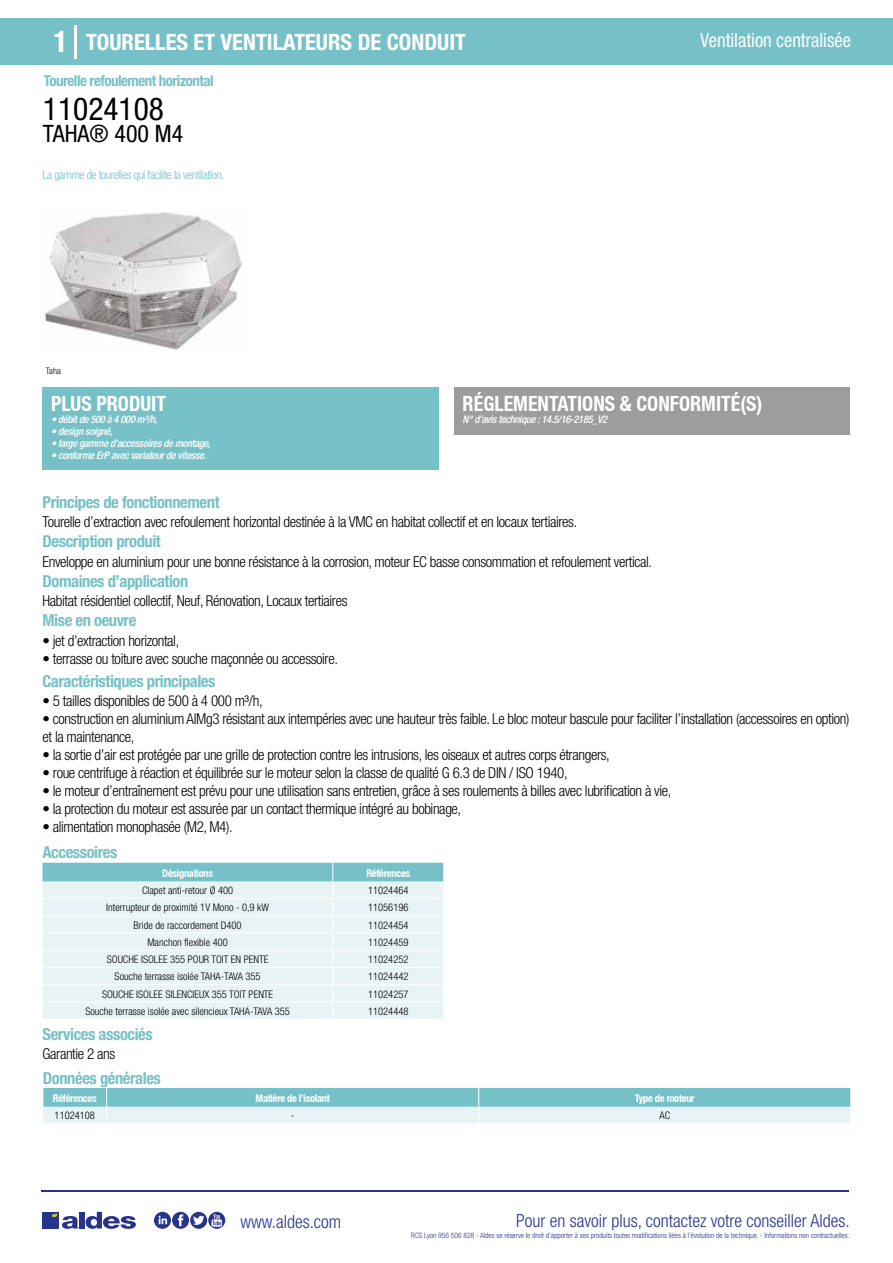
<style>
.page{position:relative;width:893px;height:1263px;background:#fff}
.page>*{position:absolute;margin:0;border:0;box-sizing:border-box;transform-origin:0 0}
.t1{font:condensed 31.5px "Helvetica Neue LT Std";color:#000}
.t2{font:condensed 24px "Helvetica Neue LT Std";color:#000}
.t3{font:700 condensed 22.5px "Helvetica Neue LT Std";color:#fff}
.t4{font:700 condensed 21px "Helvetica Neue";color:#fff;scale:.95 1}
.t5{font:condensed 19.5px "Helvetica Neue LT Std";color:#fff;scale:.95 1}
.t6{font:300 condensed 18px "Helvetica Neue";color:#28348b}
.t7{font:700 condensed 16.5px "Helvetica Neue LT Std";letter-spacing:-.025em;color:#76c1c7}
.t8{font:300 condensed 15px/18px "Helvetica Neue LT Std";letter-spacing:-.025em;color:#000}
.t9{font:700 condensed 15px "Helvetica Neue LT Std";letter-spacing:-.035em;color:#76c1c7}
.t10{font:300 condensed 12px "Helvetica Neue LT Std";letter-spacing:-.035em;color:#76c1c7}
.t11{font:300 condensed 10.5px "Helvetica Neue";color:#000}
.t12{font:italic 500 condensed 10.5px "Helvetica Neue";letter-spacing:-.03em;color:#fff}
.t13{font:700 condensed 10.5px "Helvetica Neue";letter-spacing:-.03em;color:#fff}
.t14{font:300 condensed 9px "Helvetica Neue";color:#000}
.t15{font:300 condensed 7.5px "Helvetica Neue";color:#28348b}
.s1{font-size:30px}
</style>
<div class="page">
<div style="left:0;top:18px;width:893px;height:46px;background:#76c1c7"></div>
<div style="left:454px;top:387px;width:396px;height:48px;background:#9d9d9c"></div>
<div style="left:43px;top:387px;width:396px;height:83px;background:#76c1c7"></div>
<hr style="left:74px;top:25px;width:2px;height:33px;background:#fff">
<svg style="left:45px;top:212px;width:198px;height:138px"></svg>
<svg style="left:43px;top:863px;width:401px;height:156px;background:#dbedf0"></svg>
<svg style="left:43px;top:1088px;width:808px;height:35px;background:#abd8dc"></svg>
<hr style="left:41px;top:1190px;width:808px;height:1px;background:#28348b">
<svg style="left:154px;top:1212px;width:71px;height:17px"></svg>
<div style="left:42px;top:1212px;width:17px;height:16px;background:#28348b"></div>
<div style="left:79px;top:1212px;width:5px;height:16px;background:#28348b"></div>
<svg style="left:86px;top:1212px;width:50px;height:17px"></svg>
<svg style="left:52px;top:1213px;width:26px;height:16px"></svg>
<h3 class="t3" style="left:54px;top:28px;width:414px"><span class="s1">1</span> TOURELLES ET VENTILATEURS DE CONDUIT</h3>
<h3 class="t5" style="left:701px;top:29px;width:160px">Ventilation centralisée</h3>
<p class="t9" style="left:44px;top:71px;width:171px">Tourelle refoulement horizontal</p>
<h1 class="t1" style="left:43px;top:91px;width:122px">11024108</h1>
<h2 class="t2" style="left:43px;top:120px;width:142px">TAHA® 400 M4</h2>
<p class="t10" style="left:43px;top:167px;width:183px">La gamme de tourelles qui facilite la ventilation.</p>
<p class="t14" style="left:46px;top:365px;width:16px">Taha</p>
<h3 class="t4" style="left:51px;top:391px;width:122px">PLUS PRODUIT</h3>
<p class="t12" style="left:51px;top:413px;width:108px">• débit de 500 à 4 000 m³/h,</p>
<p class="t12" style="left:51px;top:425px;width:63px">• design soigné,</p>
<p class="t12" style="left:51px;top:437px;width:161px">• large gamme d’accessoires de montage,</p>
<p class="t12" style="left:51px;top:449px;width:156px">• conforme ErP avec variateur de vitesse.</p>
<p class="t7" style="left:43px;top:492px;width:179px">Principes de fonctionnement</p>
<h3 class="t4" style="left:463px;top:391px;width:317px">RÉGLEMENTATIONS &amp; CONFORMITÉ(S)</h3>
<p class="t12" style="left:463px;top:413px;width:146px">N° d’avis technique : 14.5/16-2185_V2</p>
<p class="t8" style="left:43px;top:513px;width:536px">Tourelle d’extraction avec refoulement horizontal destinée à la VMC en habitat collectif et en locaux tertiaires.</p>
<p class="t8" style="left:43px;top:552px;width:611px">Enveloppe en aluminium pour une bonne résistance à la corrosion, moteur EC basse consommation et refoulement vertical.</p>
<p class="t8" style="left:43px;top:592px;width:307px">Habitat résidentiel collectif, Neuf, Rénovation, Locaux tertiaires</p>
<p class="t8" style="left:43px;top:631px;width:138px">• jet d’extraction horizontal,</p>
<p class="t8" style="left:43px;top:649px;width:297px">• terrasse ou toiture avec souche maçonnée ou accessoire.</p>
<p class="t7" style="left:43px;top:531px;width:120px">Description produit</p>
<p class="t7" style="left:43px;top:571px;width:147px">Domaines d’application</p>
<p class="t7" style="left:43px;top:610px;width:95px">Mise en oeuvre</p>
<p class="t7" style="left:43px;top:671px;width:174px">Caractéristiques principales</p>
<p class="t8" style="left:43px;top:692px;width:222px">• 5 tailles disponibles de 500 à 4 000 m³/h,</p>
<p class="t8" style="left:43px;top:710px;width:808px">• construction en aluminium AlMg3 résistant aux intempéries avec une hauteur très faible. Le bloc moteur bascule pour faciliter l’installation (accessoires en option) et la maintenance,</p>
<p class="t8" style="left:43px;top:746px;width:569px">• la sortie d’air est protégée par une grille de protection contre les intrusions, les oiseaux et autres corps étrangers,</p>
<p class="t8" style="left:43px;top:764px;width:527px">• roue centrifuge à réaction et équilibrée sur le moteur selon la classe de qualité G 6.3 de DIN / ISO 1940,</p>
<p class="t8" style="left:43px;top:782px;width:630px">• le moteur d’entraînement est prévu pour une utilisation sans entretien, grâce à ses roulements à billes avec lubrification à vie,</p>
<p class="t8" style="left:43px;top:800px;width:420px">• la protection du moteur est assurée par un contact thermique intégré au bobinage,</p>
<p class="t8" style="left:43px;top:818px;width:192px">• alimentation monophasée (M2, M4).</p>
<p class="t7" style="left:43px;top:843px;width:76px">Accessoires</p>
<p class="t13" style="left:162px;top:867px;width:52px">Désignations</p>
<p class="t13" style="left:366px;top:867px;width:45px">Références</p>
<p class="t11" style="left:142px;top:884px;width:93px">Clapet anti-retour Ø 400</p>
<p class="t11" style="left:368px;top:884px;width:42px">11024464</p>
<p class="t11" style="left:106px;top:901px;width:164px">Interrupteur de proximité 1V Mono - 0,9 kW</p>
<p class="t11" style="left:368px;top:901px;width:42px">11056196</p>
<p class="t11" style="left:134px;top:919px;width:110px">Bride de raccordement D400</p>
<p class="t11" style="left:368px;top:919px;width:42px">11024454</p>
<p class="t11" style="left:147px;top:936px;width:82px">Manchon flexible 400</p>
<p class="t11" style="left:368px;top:936px;width:42px">11024459</p>
<p class="t11" style="left:107px;top:953px;width:163px">SOUCHE ISOLEE 355 POUR TOIT EN PENTE</p>
<p class="t11" style="left:368px;top:953px;width:42px">11024252</p>
<p class="t11" style="left:115px;top:970px;width:148px">Souche terrasse isolée TAHA-TAVA 355</p>
<p class="t11" style="left:368px;top:970px;width:42px">11024442</p>
<p class="t11" style="left:102px;top:988px;width:173px">SOUCHE ISOLEE SILENCIEUX 355 TOIT PENTE</p>
<p class="t11" style="left:368px;top:988px;width:42px">11024257</p>
<p class="t11" style="left:85px;top:1005px;width:206px">Souche terrasse isolée avec silencieux TAHA-TAVA 355</p>
<p class="t11" style="left:368px;top:1005px;width:42px">11024448</p>
<p class="t7" style="left:43px;top:1024px;width:112px">Services associés</p>
<p class="t8" style="left:43px;top:1045px;width:74px">Garantie 2 ans</p>
<p class="t7" style="left:43px;top:1068px;width:119px">Données générales</p>
<p class="t13" style="left:53px;top:1092px;width:45px">Références</p>
<p class="t13" style="left:256px;top:1092px;width:76px">Matière de l’isolant</p>
<p class="t13" style="left:635px;top:1092px;width:62px">Type de moteur</p>
<p class="t11" style="left:55px;top:1109px;width:42px">11024108</p>
<p class="t11" style="left:291px;top:1109px;width:5px">-</p>
<p class="t11" style="left:659px;top:1109px;width:12px">AC</p>
<p class="t6" style="left:240px;top:1211px;width:102px">www.aldes.com</p>
<p class="t6" style="left:516px;top:1211px;width:335px">Pour en savoir plus, contactez votre conseiller Aldes.</p>
<p class="t15" style="left:411px;top:1230px;width:440px">RCS Lyon 956 506 828 - Aldes se réserve le droit d’apporter à ses produits toutes modifications liées à l’évolution de la technique. - Informations non contractuelles.</p>
</div>
